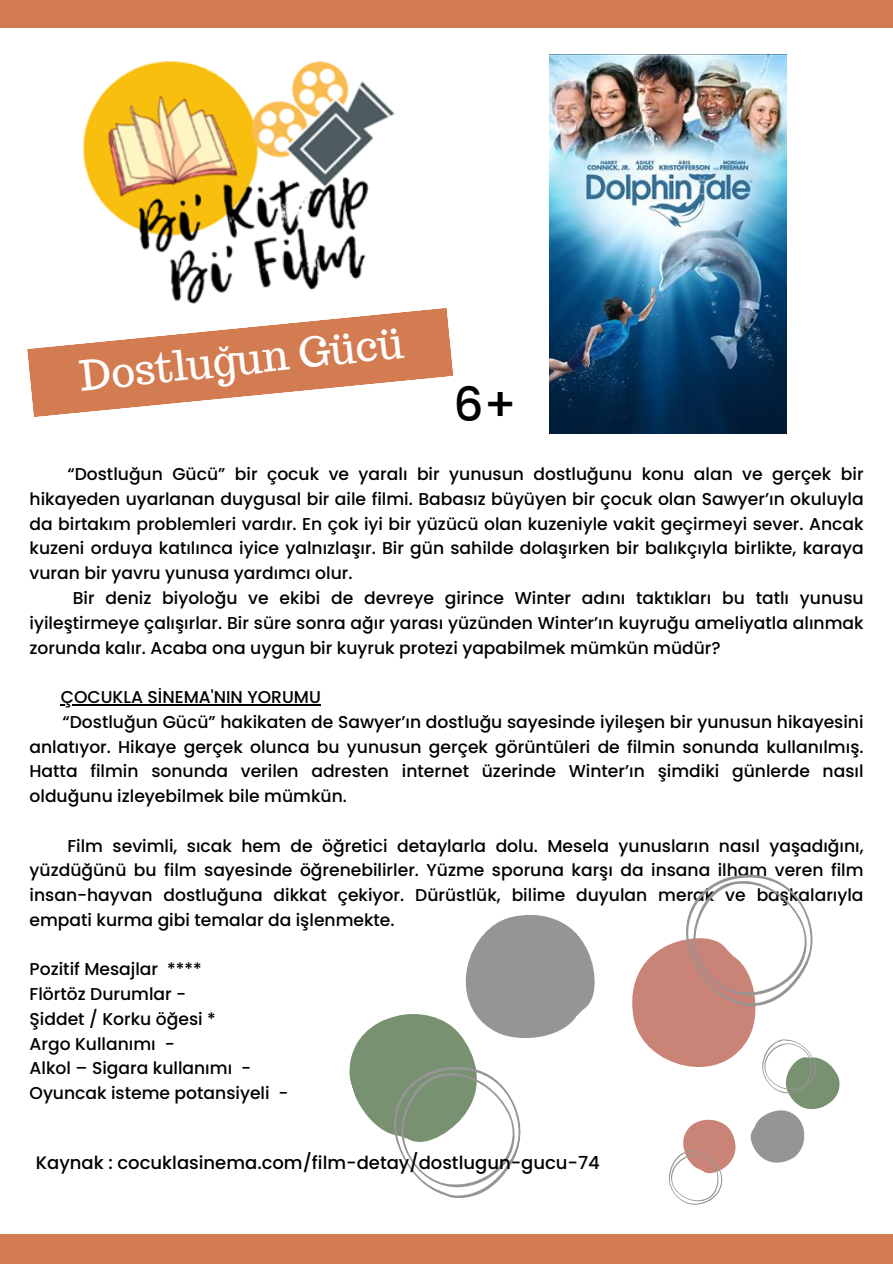
<style>
.page{position:relative;width:893px;height:1264px;background:#fff}
.page>*{position:absolute;margin:0;border:0;box-sizing:border-box;transform-origin:0 0}
.t1{font:500 46.95px "Poppins";color:#000}
.t2{font:40.8px "Trocchi";color:#fff}
.t3{font:500 18px "Poppins";color:#000}
.t4{font:500 17.1px/24.8px "Poppins";color:#000;text-align:justify}
</style>
<div class="page">
<div style="left:0;top:1234px;width:892px;height:29px;background:#d37b51"></div>
<div style="left:0;top:0;width:892px;height:28px;background:#d37b51"></div>
<img style="left:82px;top:61px;width:313px;height:243px">
<svg style="left:27px;top:308px;width:426px;height:109px;fill:#d37b51"></svg>
<img style="left:549px;top:55px;width:237px;height:378px">
<hr style="left:61px;top:704px;width:260px;height:1px;background:#000">
<svg style="left:349px;top:874px;width:491px;height:331px"></svg>
<p class="t2" style="left:77px;top:350px;width:326px;rotate:-6deg">Dostluğun Gücü</p>
<p class="t1" style="left:453px;top:371px;width:65px">6+</p>
<h2 class="t4" style="left:30px;top:462px;width:835px;text-indent:38px">“Dostluğun Gücü” bir çocuk ve yaralı bir yunusun dostluğunu konu alan ve gerçek bir hikayeden uyarlanan duygusal bir aile filmi. Babasız büyüyen bir çocuk olan Sawyer’ın okuluyla da birtakım problemleri vardır. En çok iyi bir yüzücü olan kuzeniyle vakit geçirmeyi sever. Ancak kuzeni orduya katılınca iyice yalnızlaşır. Bir gün sahilde dolaşırken bir balıkçıyla birlikte, karaya vuran bir yavru yunusa yardımcı olur.</h2>
<h1 class="t4" style="left:30px;top:585px;width:835px;text-indent:43px">Bir deniz biyoloğu ve ekibi de devreye girince Winter adını taktıkları bu tatlı yunusu iyileştirmeye çalışırlar. Bir süre sonra ağır yarası yüzünden Winter’ın kuyruğu ameliyatla alınmak zorunda kalır. Acaba ona uygun bir kuyruk protezi yapabilmek mümkün müdür?</h1>
<p class="t4" style="left:61px;top:684px;width:261px">ÇOCUKLA SİNEMA'NIN YORUMU</p>
<p class="t4" style="left:30px;top:709px;width:835px;text-indent:33px">“Dostluğun Gücü” hakikaten de Sawyer’ın dostluğu sayesinde iyileşen bir yunusun hikayesini anlatıyor. Hikaye gerçek olunca bu yunusun gerçek görüntüleri de filmin sonunda kullanılmış.<br>Hatta filmin sonunda verilen adresten internet üzerinde Winter’ın şimdiki günlerde nasıl olduğunu izleyebilmek bile mümkün.</p>
<p class="t4" style="left:30px;top:833px;width:835px;text-indent:38px">Film sevimli, sıcak hem de öğretici detaylarla dolu. Mesela yunusların nasıl yaşadığını, yüzdüğünü bu film sayesinde öğrenebilirler. Yüzme sporuna karşı da insana ilham veren film insan-hayvan dostluğuna dikkat çekiyor. Dürüstlük, bilime duyulan merak ve başkalarıyla empati kurma gibi temalar da işlenmekte.</p>
<p class="t4" style="left:30px;top:957px;width:130px">Pozitif Mesajlar</p>
<p class="t4" style="left:30px;top:957px;width:173px;text-indent:137px">****<br>Flörtöz Durumlar -</p>
<p class="t4" style="left:30px;top:1006px;width:188px">Şiddet / Korku öğesi *</p>
<p class="t4" style="left:30px;top:1031px;width:147px">Argo Kullanımı -</p>
<p class="t4" style="left:30px;top:1056px;width:223px">Alkol – Sigara kullanımı -</p>
<p class="t4" style="left:30px;top:1080px;width:260px">Oyuncak isteme potansiyeli -</p>
<p class="t3" style="left:36px;top:1150px;width:565px">Kaynak : cocuklasinema.com/film-detay/dostlugun-gucu-74</p>
</div>
